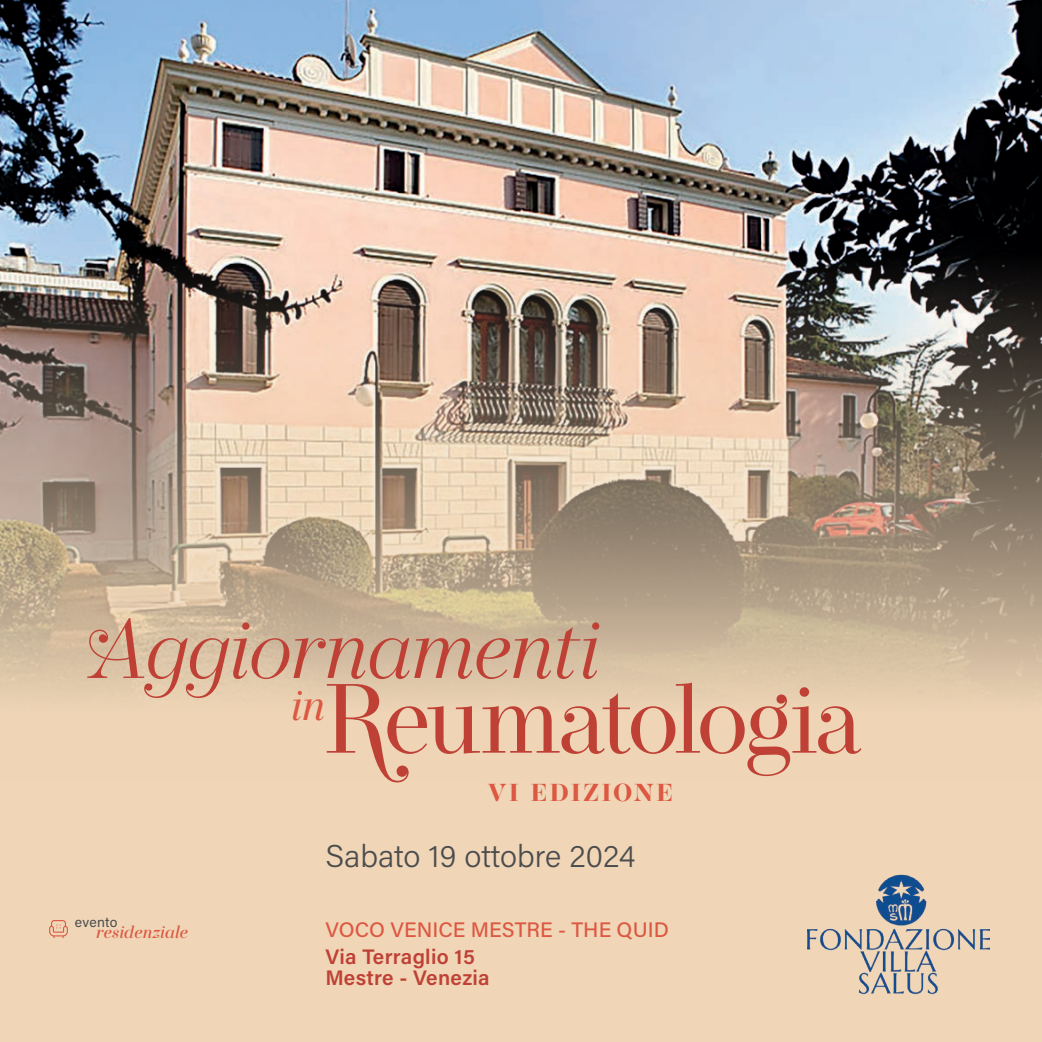
<style>
.page{position:relative;width:1042px;height:1042px;background:#f0d6b7}
.page>*{position:absolute;margin:0;border:0;box-sizing:border-box;transform-origin:0 0}
.t1{font:98px "Operetta 12";letter-spacing:-.04em;color:#bf4136}
.t2{font:italic 300 84px "Operetta 12";letter-spacing:-.02em;color:#bf4136}
.t3{font:italic 43.75px "Operetta 12";color:#dc5842}
.t4{font:300 31.5px "Acumin Pro";color:#4b4c4d}
.t5{font:700 24.5px "Operetta 12";letter-spacing:.1em;color:#dc5842}
.t6{font:600 21px "Acumin Pro";letter-spacing:.01em;color:#bf4136}
.t7{font:500 21px "Acumin Pro";letter-spacing:.005em;color:#dc5842}
.t8{font:italic 500 17.5px "Operetta 12";letter-spacing:.01em;color:#dc5842}
.t9{font:14px "Acumin Pro";letter-spacing:.01em;color:#4b4c4d}
</style>
<div class="page">
<img style="left:0;top:0;width:1042px;height:696px">
<svg style="left:49px;top:920px;width:19px;height:18px"></svg>
<img style="left:807px;top:874px;width:182px;height:120px">
<p class="t2" style="left:82px;top:600px;width:520px">Aggiornamenti</p>
<p class="t1" style="left:323px;top:661px;width:540px">Reumatologia</p>
<p class="t3" style="left:291px;top:679px;width:36px">in</p>
<p class="t5" style="left:487px;top:778px;width:187px">VI EDIZIONE</p>
<p class="t9" style="left:75px;top:912px;width:44px">evento</p>
<p class="t8" style="left:96px;top:921px;width:93px">residenziale</p>
<p class="t4" style="left:325px;top:834px;width:312px">Sabato 19 ottobre 2024</p>
<p class="t7" style="left:325px;top:914px;width:345px">VOCO VENICE MESTRE - THE QUID</p>
<p class="t6" style="left:325px;top:942px;width:151px">Via Terraglio 15</p>
<p class="t6" style="left:325px;top:963px;width:166px">Mestre - Venezia</p>
</div>
